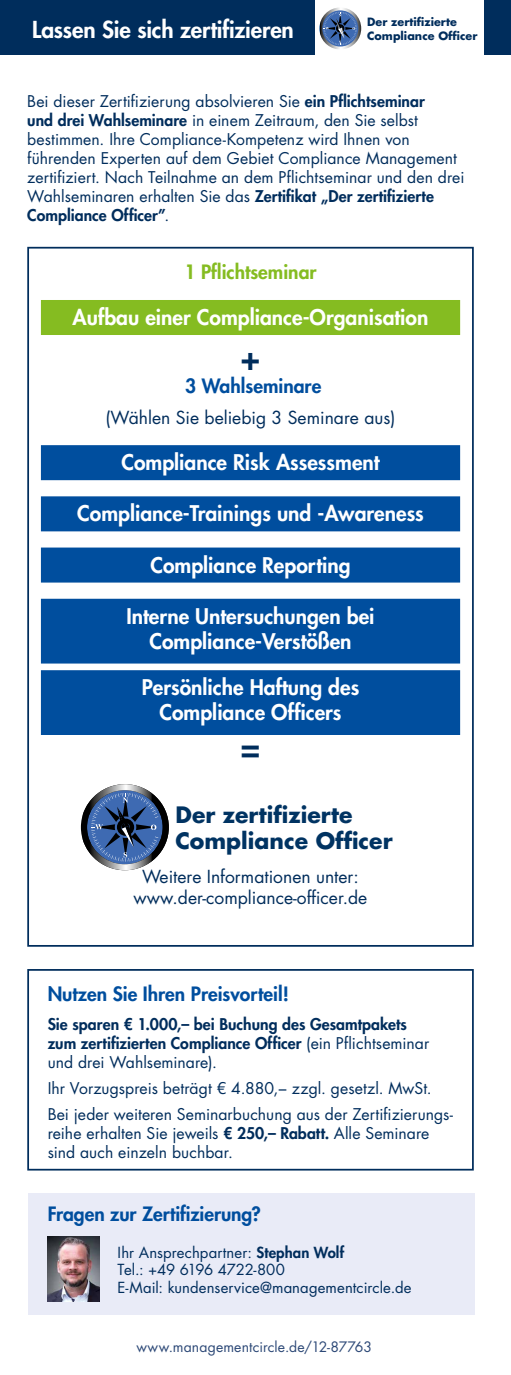
<style>
.page{position:relative;width:511px;height:1375px;background:#fff}
.page>*{position:absolute;margin:0;border:0;box-sizing:border-box;transform-origin:0 0}
.t1{font:800 33.25px "Futura Std";color:#002d5c}
.t2{font:800 22.75px "Futura Std";letter-spacing:-.005em;color:#fff}
.t3{font:700 22.05px/26.4px "Futura Std";color:#003362}
.t4{font:800 21px/25.2px "Futura Std";color:#fff;text-align:center}
.t5{font:800 19.25px "Futura Std";color:#004e9e}
.t6{font:800 19.25px "Futura Std";color:#85bc21}
.t7{font:17.5px/21px "Futura Std";color:#002d5c;text-align:center}
.t8{font:15.75px/18.9px "Futura Std";letter-spacing:.005em;color:#002d5c}
.t9{font:800 15.75px/18.9px "Futura Std";letter-spacing:.005em;color:#002d5c}
.t10{font:14.88px/17.5px "Futura Std";letter-spacing:.005em;color:#002d5c}
.t11{font:14px "Futura Std";letter-spacing:.01em;color:#2d4977}
.t12{font:700 11.2px/13.3px "Futura Std";color:#002d5c}
.s1{font-weight:800}
.s2{font-weight:400}
</style>
<div class="page">
<div style="left:0;top:0;width:511px;height:55px;background:#002d5c"></div>
<div style="left:28px;top:1192px;width:447px;height:122px;background:#e9ebf7"></div>
<img style="left:48px;top:1236px;width:51px;height:65px">
<div style="left:27px;top:247px;width:447px;height:699px;border:2px solid #002d5c"></div>
<div style="left:41px;top:300px;width:419px;height:35px;background:#85bc21"></div>
<div style="left:41px;top:445px;width:419px;height:35px;background:#004e9e"></div>
<div style="left:41px;top:496px;width:419px;height:35px;background:#004e9e"></div>
<div style="left:41px;top:547px;width:419px;height:35px;background:#004e9e"></div>
<div style="left:41px;top:598px;width:419px;height:65px;background:#004e9e"></div>
<div style="left:41px;top:670px;width:419px;height:65px;background:#004e9e"></div>
<svg style="left:81px;top:784px;width:88px;height:86px"></svg>
<div style="left:27px;top:968px;width:447px;height:202px;border:2px solid #002d5c"></div>
<div style="left:315px;top:0;width:168px;height:55px;background:#fff"></div>
<svg style="left:319px;top:7px;width:42px;height:42px"></svg>
<h2 class="t2" style="left:32px;top:15px;width:263px">Lassen Sie sich zertifizieren</h2>
<p class="t12" style="left:367px;top:15px;width:112px">Der zertifizierte<br>Compliance Officer</p>
<p class="t8" style="left:27px;top:92px;width:439px">Bei dieser Zertifizierung absolvieren Sie <span class="s1">ein Pflichtseminar<br>und drei Wahlseminare</span> in einem Zeitraum, den Sie selbst bestimmen. Ihre Compliance-Kompetenz wird Ihnen von führenden Experten auf dem Gebiet Compliance Management zertifiziert. Nach Teilnahme an dem Pflichtseminar und den drei Wahlseminaren erhalten Sie das <span class="s1">Zertifikat „Der zertifizierte Compliance Officer”</span>.</p>
<p class="t6" style="left:184px;top:259px;width:134px">1 Pflichtseminar</p>
<h3 class="t4" style="left:73px;top:305px;width:357px">Aufbau einer Compliance-Organisation</h3>
<h1 class="t1" style="left:241px;top:336px;width:21px">+</h1>
<p class="t5" style="left:185px;top:374px;width:138px">3 Wahlseminare</p>
<p class="t7" style="left:106px;top:407px;width:291px">(Wählen Sie beliebig 3 Seminare aus)</p>
<h3 class="t4" style="left:121px;top:450px;width:260px">Compliance Risk Assessment</h3>
<h3 class="t4" style="left:77px;top:501px;width:348px">Compliance-Trainings und -Awareness</h3>
<h3 class="t4" style="left:150px;top:552px;width:202px">Compliance Reporting</h3>
<h3 class="t4" style="left:127px;top:603px;width:249px">Interne Untersuchungen bei<br>Compliance-Verstößen</h3>
<h3 class="t4" style="left:142px;top:674px;width:219px">Persönliche Haftung des<br>Compliance Officers</h3>
<h1 class="t1" style="left:241px;top:727px;width:21px">=</h1>
<h3 class="t3" style="left:175px;top:801px;width:219px">Der zertifizierte<br>Compliance Officer</h3>
<p class="t7" style="left:134px;top:866px;width:235px">Weitere Informationen unter: www.der-compliance-officer.de</p>
<p class="t5" style="left:48px;top:981px;width:243px">Nutzen Sie Ihren Preisvorteil!</p>
<p class="t9" style="left:48px;top:1014px;width:383px">Sie sparen € 1.000,– bei Buchung des Gesamtpakets zum zertifizierten Compliance Officer <span class="s2">(ein Pflichtseminar und drei Wahlseminare).</span></p>
<p class="t8" style="left:48px;top:1075px;width:407px;line-height:26.2px">Ihr Vorzugspreis beträgt € 4.880,− zzgl. gesetzl. MwSt.<br>Bei jeder weiteren Seminarbuchung aus der Zertifizierungs-</p>
<p class="t8" style="left:48px;top:1124px;width:383px">reihe erhalten Sie jeweils <span class="s1">€ 250,– Rabatt.</span> Alle Seminare sind auch einzeln buchbar.</p>
<p class="t5" style="left:48px;top:1201px;width:215px">Fragen zur Zertifizierung?</p>
<p class="t10" style="left:118px;top:1243px;width:295px">Ihr Ansprechpartner: <span class="s1">Stephan Wolf<br></span>Tel.: +49 6196 4722-800<br>E-Mail: kundenservice@managementcircle.de</p>
<p class="t11" style="left:136px;top:1337px;width:237px">www.managementcircle.de/12-87763</p>
</div>
